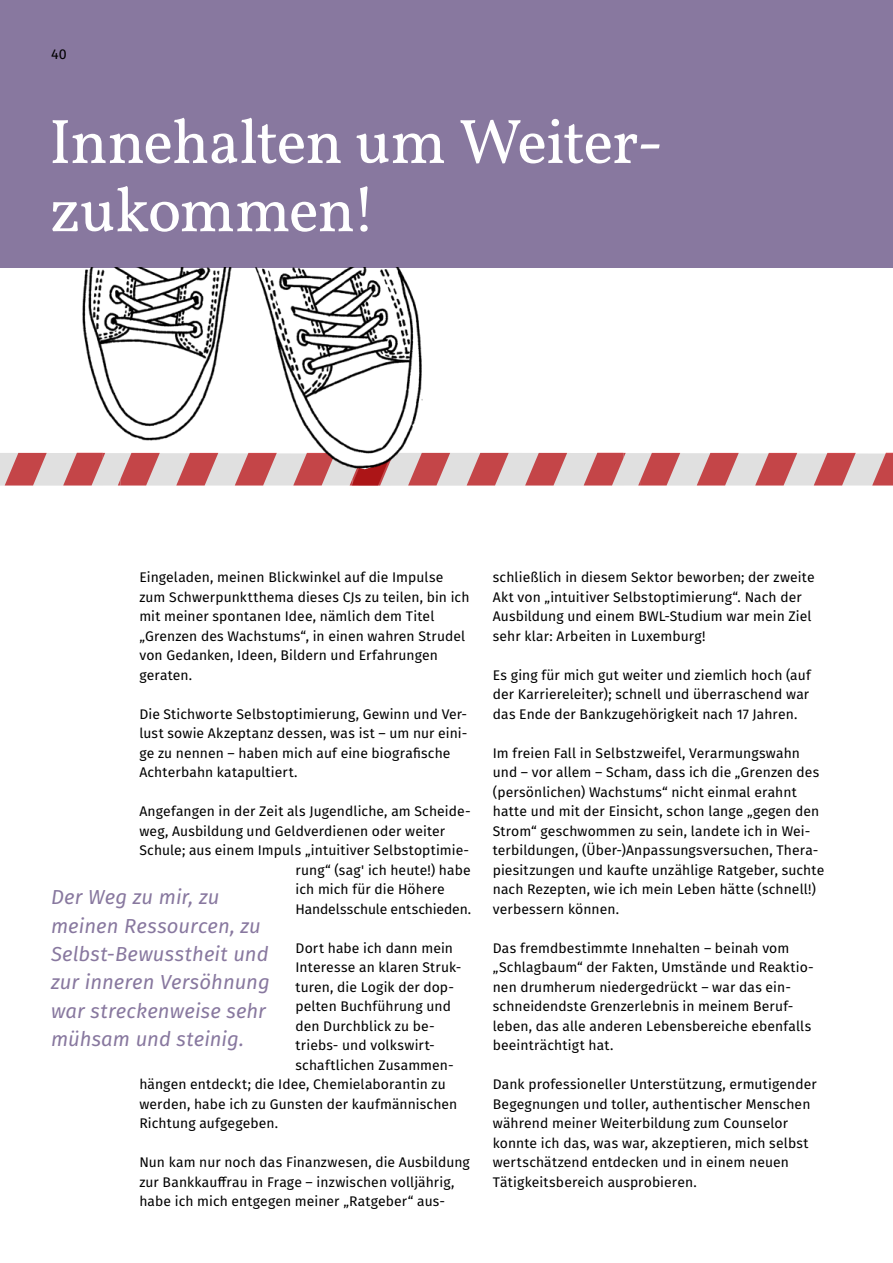
<style>
.page{position:relative;width:893px;height:1263px;background:#fff}
.page>*{position:absolute;margin:0;border:0;box-sizing:border-box;transform-origin:0 0}
.t1{font:63px/68.2px "Vollkorn";letter-spacing:-.02em;color:#fff}
.t2{font:italic 20.25px/28.5px "Fira Sans";letter-spacing:.005em;color:#88789f}
.t3{font:14.25px "Fira Sans";color:#000}
.t4{font:13.95px/19.5px "Fira Sans";letter-spacing:.01em;color:#000}
</style>
<div class="page">
<div style="left:0;top:0;width:893px;height:268px;background:#88789f"></div>
<svg style="left:465px;top:452px;width:428px;height:34px;background:#d49798"></svg>
<img style="left:0;top:268px;width:465px;height:218px">
<p class="t3" style="left:51px;top:44px;width:17px">40</p>
<h1 class="t1" style="left:49px;top:104px;width:616px">Innehalten um Weiter&shy;zukommen!</h1>
<p class="t4" style="left:139px;top:567px;width:332px">Eingeladen, meinen Blickwinkel auf die Impulse zum Schwerpunktthema dieses CJs zu teilen, bin ich mit meiner spontanen Idee, nämlich dem Titel „Grenzen des Wachstums“, in einen wahren Strudel von Gedanken, Ideen, Bildern und Erfahrungen geraten.</p>
<p class="t4" style="left:139px;top:704px;width:329px">Die Stichworte Selbstoptimierung, Gewinn und Ver&shy;lust sowie Akzeptanz dessen, was ist – um nur eini&shy;ge zu nennen – haben mich auf eine biografische Achterbahn katapultiert.</p>
<p class="t4" style="left:139px;top:801px;width:333px">Angefangen in der Zeit als Jugendliche, am Scheide-</p>
<p class="t4" style="left:139px;top:821px;width:307px">weg, Ausbildung und Geldverdienen oder weiter</p>
<p class="t4" style="left:139px;top:840px;width:331px">Schule; aus einem Impuls „intuitiver Selbstoptimie-</p>
<p class="t4" style="left:296px;top:860px;width:177px">rung“ (sag' ich heute!) habe</p>
<p class="t4" style="left:296px;top:879px;width:151px">ich mich für die Höhere</p>
<p class="t4" style="left:296px;top:899px;width:177px">Handelsschule entschieden.</p>
<p class="t4" style="left:296px;top:938px;width:159px">Dort habe ich dann mein</p>
<p class="t4" style="left:296px;top:957px;width:167px">Interesse an klaren Struk-</p>
<p class="t4" style="left:296px;top:977px;width:160px">turen, die Logik der dop-</p>
<p class="t4" style="left:296px;top:996px;width:157px">pelten Buchführung und</p>
<p class="t4" style="left:296px;top:1016px;width:141px">den Durchblick zu be-</p>
<p class="t4" style="left:296px;top:1035px;width:141px">triebs- und volkswirt-</p>
<p class="t4" style="left:296px;top:1055px;width:160px">schaftlichen Zusammen-</p>
<p class="t4" style="left:139px;top:1074px;width:308px">hängen entdeckt; die Idee, Chemielaborantin zu</p>
<p class="t4" style="left:139px;top:1094px;width:319px">werden, habe ich zu Gunsten der kaufmännischen</p>
<p class="t4" style="left:139px;top:1113px;width:140px">Richtung aufgegeben.</p>
<p class="t4" style="left:139px;top:1152px;width:332px">Nun kam nur noch das Finanzwesen, die Ausbildung zur Bankkauffrau in Frage – inzwischen volljährig, habe ich mich entgegen meiner „Ratgeber“ aus-</p>
<h2 class="t2" style="left:51px;top:882px;width:220px">Der Weg zu mir, zu meinen Ressourcen, zu<br>Selbst-Bewusstheit und zur inneren Versöhnung war streckenweise sehr mühsam und steinig.</h2>
<p class="t4" style="left:493px;top:567px;width:323px">schließlich in diesem Sektor beworben; der zweite Akt von „intuitiver Selbstoptimierung“. Nach der Ausbildung und einem BWL-Studium war mein Ziel sehr klar: Arbeiten in Luxemburg!</p>
<p class="t4" style="left:493px;top:665px;width:319px;text-align:justify">Es ging für mich gut weiter und ziemlich hoch (auf der Karriereleiter); schnell und überraschend war das Ende der Bankzugehörigkeit nach 17 Jahren.</p>
<p class="t4" style="left:493px;top:743px;width:333px">Im freien Fall in Selbstzweifel, Verarmungswahn und – vor allem – Scham, dass ich die „Grenzen des (persönlichen) Wachstums“ nicht einmal erahnt hatte und mit der Einsicht, schon lange „gegen den Strom“ geschwommen zu sein, landete ich in Wei&shy;terbildungen, (Über-)Anpassungsversuchen, Thera&shy;piesitzungen und kaufte unzählige Ratgeber, suchte nach Rezepten, wie ich mein Leben hätte (schnell!) verbessern können.</p>
<p class="t4" style="left:493px;top:938px;width:323px">Das fremdbestimmte Innehalten – beinah vom „Schlagbaum“ der Fakten, Umstände und Reaktio&shy;nen drumherum niedergedrückt – war das ein&shy;schneidendste Grenzerlebnis in meinem Beruf&shy;leben, das alle anderen Lebensbereiche ebenfalls beeinträchtigt hat.</p>
<p class="t4" style="left:493px;top:1074px;width:325px">Dank professioneller Unterstützung, ermutigender Begegnungen und toller, authentischer Menschen während meiner Weiterbildung zum Counselor konnte ich das, was war, akzeptieren, mich selbst wertschätzend entdecken und in einem neuen Tätigkeitsbereich ausprobieren.</p>
</div>
